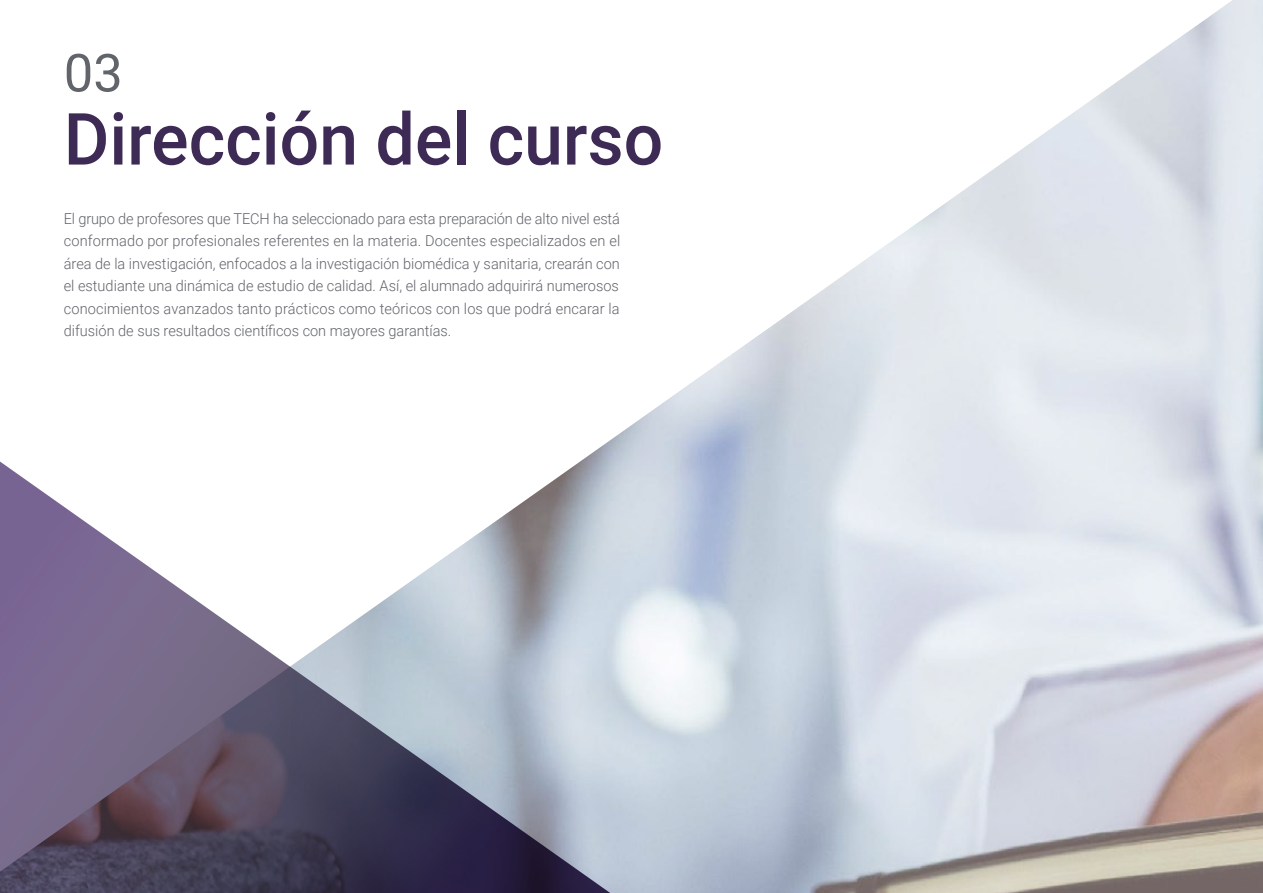
<style>
.page{position:relative;width:1263px;height:893px;background:#fff}
.page>*{position:absolute;margin:0;border:0;box-sizing:border-box;transform-origin:0 0}
.t1{font:500 72px "Roboto";color:#3d2b56}
.t2{font:52.5px "Roboto";color:#61646a}
.t3{font:300 15px/22.5px "Roboto";color:#61646a;text-align:justify}
</style>
<div class="page">
<img style="left:602px;top:0;width:661px;height:893px">
<svg style="left:0;top:446px;width:640px;height:447px"></svg>
<h2 class="t2" style="left:64px;top:36px;width:61px">03</h2>
<h1 class="t1" style="left:64px;top:89px;width:601px">Dirección del curso</h1>
<p class="t3" style="left:64px;top:207px;width:558px">El grupo de profesores que TECH ha seleccionado para esta preparación de alto nivel está conformado por profesionales referentes en la materia. Docentes especializados en el área de la investigación, enfocados a la investigación biomédica y sanitaria, crearán con el estudiante una dinámica de estudio de calidad. Así, el alumnado adquirirá numerosos conocimientos avanzados tanto prácticos como teóricos con los que podrá encarar la difusión de sus resultados científicos con mayores garantías.</p>
</div>
